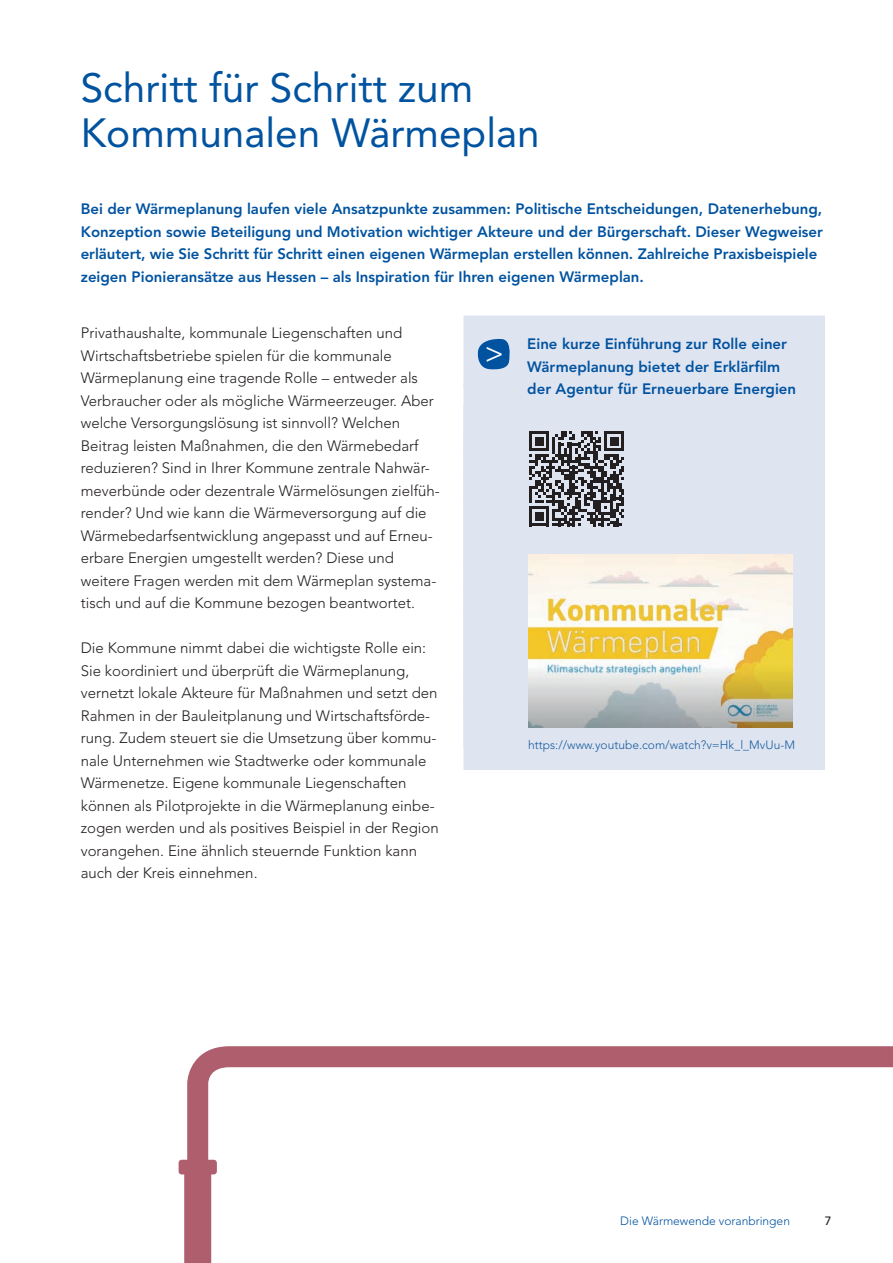
<style>
.page{position:relative;width:893px;height:1263px;background:#fff}
.page>*{position:absolute;margin:0;border:0;box-sizing:border-box;transform-origin:0 0}
.t1{font:40.5px/45px "Avenir LT Std";color:#0153a0}
.t2{font:28.5px "Avenir LT Std";color:#fff}
.t3{font:300 15px/22.5px "Avenir LT Std";color:#231f20}
.t4{font:800 15px/22.5px "Avenir LT Std";color:#0153a0}
.t5{font:300 12px "Avenir LT Std";color:#175d9e}
.t6{font:300 12px "Avenir LT Std";color:#0153a0}
.t7{font:500 12px "Avenir LT Std";color:#231f20}
</style>
<div class="page">
<div style="left:463px;top:315px;width:362px;height:72px;background:#dfe4f1"></div>
<div style="left:463px;top:383px;width:362px;height:72px;background:#dfe4f1"></div>
<div style="left:463px;top:450px;width:362px;height:72px;background:#dfe4f1"></div>
<div style="left:463px;top:518px;width:362px;height:72px;background:#dfe4f1"></div>
<div style="left:463px;top:585px;width:362px;height:72px;background:#dfe4f1"></div>
<div style="left:463px;top:653px;width:362px;height:72px;background:#dfe4f1"></div>
<div style="left:463px;top:698px;width:362px;height:72px;background:#dfe4f1"></div>
<svg style="left:529px;top:431px;width:95px;height:95px"></svg>
<img style="left:528px;top:554px;width:264px;height:174px">
<svg style="left:477px;top:338px;width:33px;height:32px"></svg>
<svg style="left:179px;top:1046px;width:714px;height:217px"></svg>
<h1 class="t1" style="left:81px;top:66px;width:460px">Schritt für Schritt zum<br>Kommunalen Wärmeplan</h1>
<p class="t4" style="left:81px;top:198px;width:744px">Bei der Wärmeplanung laufen viele Ansatzpunkte zusammen: Politische Entscheidungen, Datenerhebung, Konzeption sowie Beteiligung und Motivation wichtiger Akteure und der Bürgerschaft. Dieser Wegweiser erläutert, wie Sie Schritt für Schritt einen eigenen Wärmeplan erstellen können. Zahlreiche Praxisbeispiele zeigen Pionieransätze aus Hessen – als Inspiration für Ihren eigenen Wärmeplan.</p>
<p class="t3" style="left:81px;top:322px;width:361px">Privathaushalte, kommunale Liegenschaften und Wirtschaftsbetriebe spielen für die kommunale Wärmeplanung eine tragende Rolle – entweder als Verbraucher oder als mögliche Wärmeerzeuger. Aber welche Versorgungslösung ist sinnvoll? Welchen Beitrag leisten Maßnahmen, die den Wärmebedarf reduzieren? Sind in Ihrer Kommune zentrale Nahwär&shy;meverbünde oder dezentrale Wärmelösungen zielfüh&shy;render? Und wie kann die Wärmeversorgung auf die Wärmebedarfsentwicklung angepasst und auf Erneu&shy;erbare Energien umgestellt werden? Diese und weitere Fragen werden mit dem Wärmeplan systema&shy;tisch und auf die Kommune bezogen beantwortet.</p>
<p class="t3" style="left:81px;top:637px;width:359px">Die Kommune nimmt dabei die wichtigste Rolle ein:<br>Sie koordiniert und überprüft die Wärmeplanung, vernetzt lokale Akteure für Maßnahmen und setzt den Rahmen in der Bauleitplanung und Wirtschaftsförde&shy;rung. Zudem steuert sie die Umsetzung über kommu&shy;nale Unternehmen wie Stadtwerke oder kommunale Wärmenetze. Eigene kommunale Liegenschaften können als Pilotprojekte in die Wärmeplanung einbe&shy;zogen werden und als positives Beispiel in der Region vorangehen. Eine ähnlich steuernde Funktion kann auch der Kreis einnehmen.</p>
<h2 class="t2" style="left:485px;top:337px;width:20px">&gt;</h2>
<p class="t4" style="left:527px;top:333px;width:270px">Eine kurze Einführung zur Rolle einer<br>Wärmeplanung bietet der Erklärfilm der Agentur für Erneuerbare Energien</p>
<p class="t5" style="left:528px;top:738px;width:268px">https://www.youtube.com/watch?v=Hk_l_MvUu-M</p>
<p class="t6" style="left:620px;top:1214px;width:171px">Die Wärmewende voranbringen</p>
<p class="t7" style="left:825px;top:1214px;width:8px">7</p>
</div>
